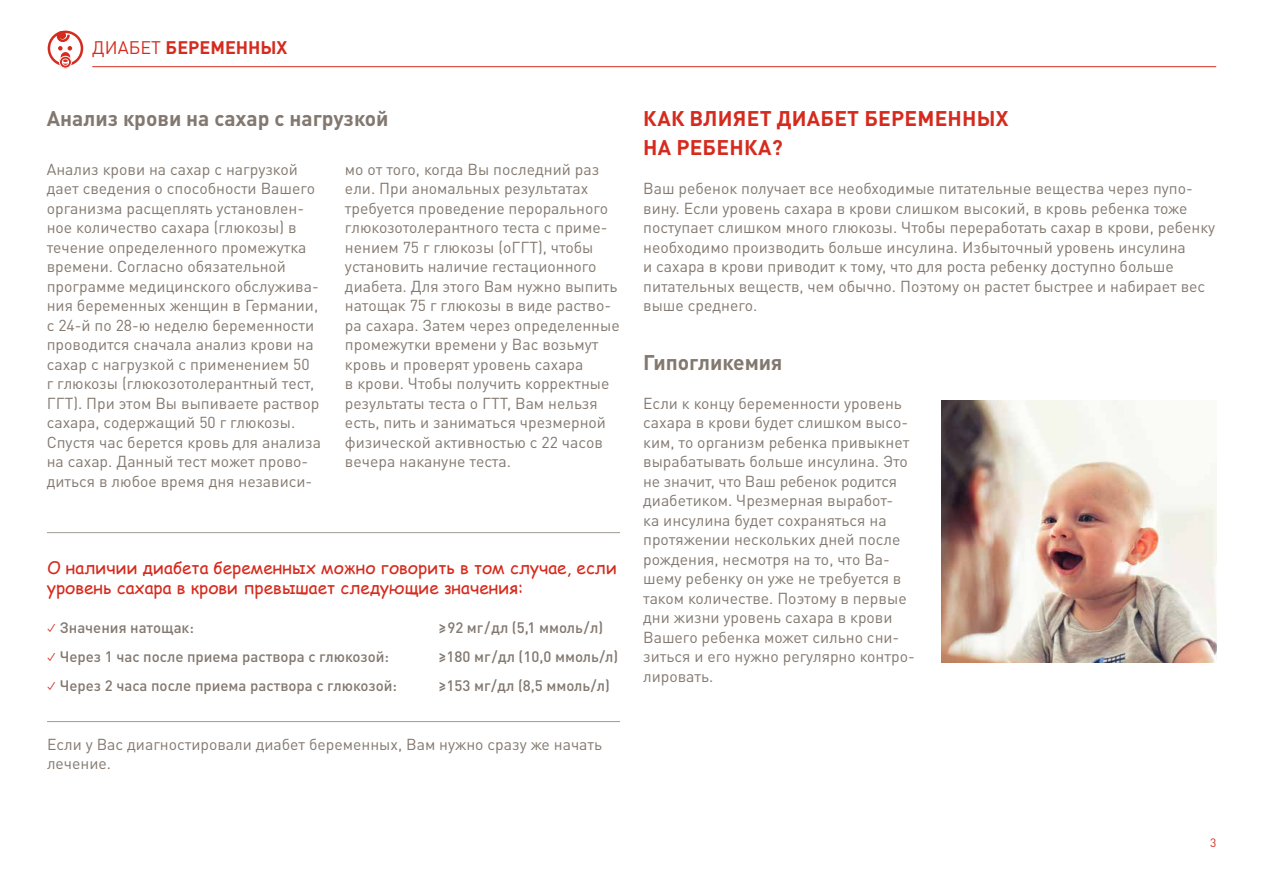
<style>
.page{position:relative;width:1263px;height:893px;background:#fff}
.page>*{position:absolute;margin:0;border:0;box-sizing:border-box;transform-origin:0 0}
.t1{font:700 21px "DIN Pro";color:#82786f}
.t2{font:700 21px/29.2px "DIN Pro";letter-spacing:.01em;color:#d52b1e}
.t3{font:700 18px "DIN Pro";color:#d52b1e}
.t4{font:17.25px/19.5px "Comic Sans MS";color:#d52b1e}
.t5{font:15.75px/19.5px "DIN Pro";color:#82786f}
.t6{font:500 15px "DIN Pro";color:#82786f}
.t7{font:12px "DIN Pro";color:#d52b1e}
.s1{font-weight:400}
.s2{font-family:"Apple Gothic";font-weight:400;color:#d52b1e}
</style>
<div class="page">
<svg style="left:48px;top:30px;width:35px;height:39px"></svg>
<hr style="left:92px;top:66px;width:1124px;height:1px;background:#d52b1e">
<hr style="left:47px;top:532px;width:573px;height:1px;background:#a19a93">
<hr style="left:47px;top:721px;width:573px;height:1px;background:#a19a93">
<img style="left:941px;top:400px;width:275px;height:263px">
<p class="t3" style="left:92px;top:32px;width:197px"><span class="s1">ДИАБЕТ</span> БЕРЕМЕННЫХ</p>
<h1 class="t1" style="left:47px;top:101px;width:343px">Анализ крови на сахар с нагрузкой</h1>
<p class="t5" style="left:47px;top:158px;width:276px">Анализ крови на сахар с нагрузкой дает сведения о способности Вашего организма расщеплять установлен&shy;ное количество сахара (глюкозы) в течение определенного промежутка времени. Согласно обязательной программе медицинского обслужива&shy;ния беременных женщин в Германии, с 24-й по 28-ю неделю беременности проводится сначала анализ крови на сахар с нагрузкой с применением 50<br>г глюкозы (глюкозотолерантный тест, ГГТ). При этом Вы выпиваете раствор сахара, содержащий 50 г глюкозы.<br>Спустя час берется кровь для анализа на сахар. Данный тест может прово&shy;диться в любое время дня независи-</p>
<p class="t5" style="left:345px;top:158px;width:276px">мо от того, когда Вы последний раз ели. При аномальных результатах требуется проведение перорального глюкозотолерантного теста с приме&shy;нением 75 г глюкозы (оГГТ), чтобы установить наличие гестационного диабета. Для этого Вам нужно выпить натощак 75 г глюкозы в виде раство&shy;ра сахара. Затем через определенные промежутки времени у Вас возьмут кровь и проверят уровень сахара<br>в крови. Чтобы получить корректные результаты теста о ГТТ, Вам нельзя есть, пить и заниматься чрезмерной физической активностью с 22 часов вечера накануне теста.</p>
<p class="t4" style="left:47px;top:558px;width:571px">О наличии диабета беременных можно говорить в том случае, если уровень сахара в крови превышает следующие значения:</p>
<p class="t6" style="left:47px;top:615px;width:148px"><span class="s2">✓</span> Значения натощак:</p>
<p class="t6" style="left:439px;top:615px;width:166px">≥92 мг/дл (5,1 ммоль/л)</p>
<p class="t6" style="left:47px;top:644px;width:344px"><span class="s2">✓</span> Через 1 час после приема раствора с глюкозой:</p>
<p class="t6" style="left:439px;top:644px;width:181px">≥180 мг/дл (10,0 ммоль/л)</p>
<p class="t6" style="left:47px;top:674px;width:352px"><span class="s2">✓</span> Через 2 часа после приема раствора с глюкозой:</p>
<p class="t6" style="left:439px;top:674px;width:173px">≥153 мг/дл (8,5 ммоль/л)</p>
<p class="t5" style="left:47px;top:734px;width:556px">Если у Вас диагностировали диабет беременных, Вам нужно сразу же начать лечение.</p>
<h1 class="t2" style="left:643px;top:101px;width:367px">КАК ВЛИЯЕТ ДИАБЕТ БЕРЕМЕННЫХ<br>НА РЕБЕНКА?</h1>
<p class="t5" style="left:643px;top:178px;width:573px">Ваш ребенок получает все необходимые питательные вещества через пупо&shy;вину. Если уровень сахара в крови слишком высокий, в кровь ребенка тоже поступает слишком много глюкозы. Чтобы переработать сахар в крови, ребенку необходимо производить больше инсулина. Избыточный уровень инсулина<br>и сахара в крови приводит к тому, что для роста ребенку доступно больше питательных веществ, чем обычно. Поэтому он растет быстрее и набирает вес выше среднего.</p>
<h1 class="t1" style="left:643px;top:344px;width:141px">Гипогликемия</h1>
<p class="t5" style="left:643px;top:392px;width:273px">Если к концу беременности уровень сахара в крови будет слишком высо&shy;ким, то организм ребенка привыкнет вырабатывать больше инсулина. Это не значит, что Ваш ребенок родится диабетиком. Чрезмерная выработ-<br>ка инсулина будет сохраняться на протяжении нескольких дней после рождения, несмотря на то, что Ва&shy;шему ребенку он уже не требуется в таком количестве. Поэтому в первые дни жизни уровень сахара в крови<br>Вашего ребенка может сильно сни&shy;зиться и его нужно регулярно контро&shy;лировать.</p>
<p class="t7" style="left:1210px;top:835px;width:8px">3</p>
</div>
